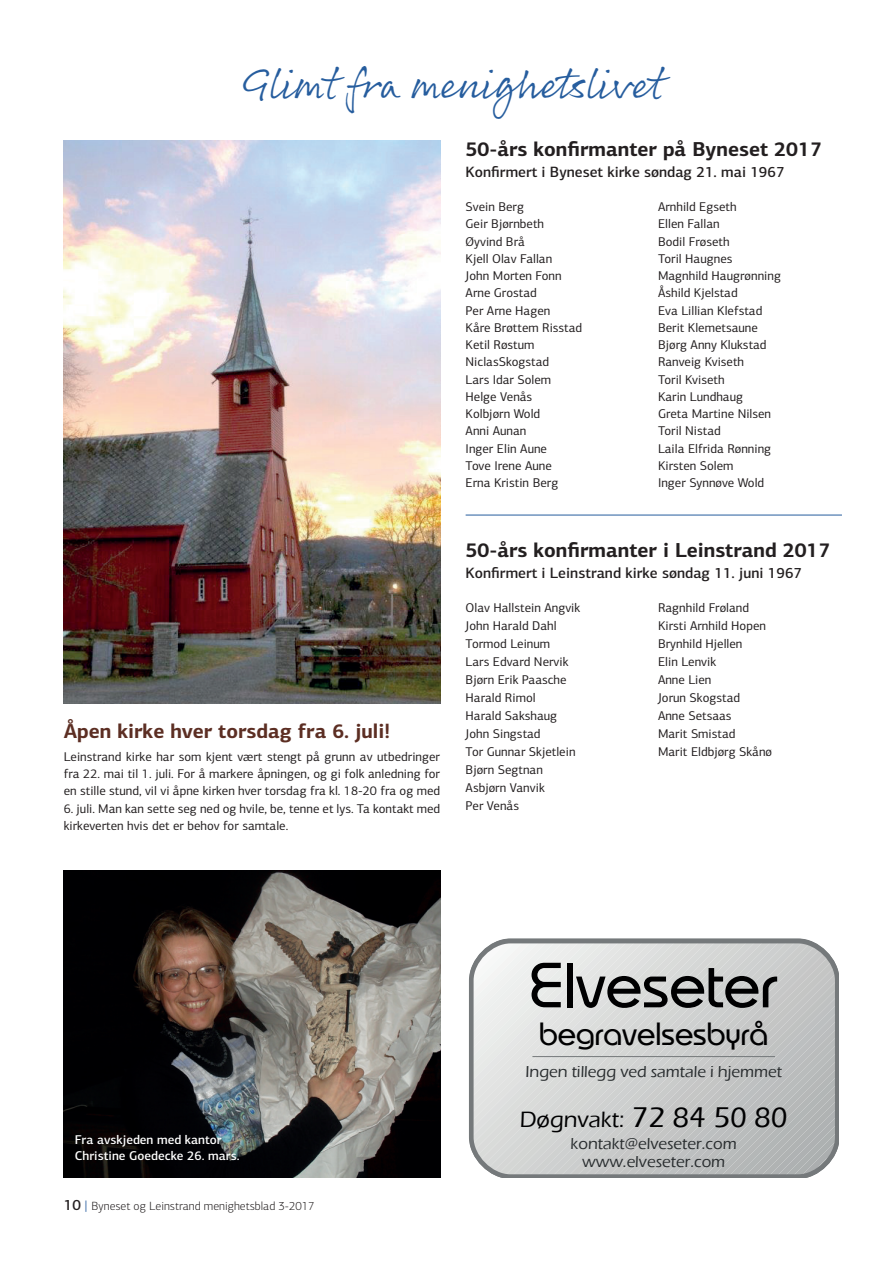
<style>
.page{position:relative;width:893px;height:1263px;background:#fff}
.page>*{position:absolute;margin:0;border:0;box-sizing:border-box;transform-origin:0 0}
.t1{font:58.65px "Belgium";color:#000001}
.t2{font:45px "Rollerscript Smooth";letter-spacing:-.01em;color:#265d9e}
.t3{font:29.4px "Belgium";color:#000001}
.t4{font:500 22.8px "Eras ITC";color:#000001}
.t5{font:700 20.25px "PF Centro Sans Pro";color:#231f20}
.t6{font:700 20.25px "PF Centro Sans Pro";color:#5c2e23}
.t7{font:500 16.35px/18.6px "Eras ITC";color:#292d2f;text-align:center}
.t8{font:500 15px "PF Centro Sans Pro";color:#231f20}
.t9{font:12.75px/17.2px "PF Centro Sans Pro";color:#231f20}
.t10{font:500 12.75px/16.5px "PF Centro Sans Pro";color:#fff}
.t11{font:300 12px "PF Centro Sans Pro";color:#231f20}
.s1{font-weight:500;font-size:15px}
.s2{font-weight:400;font-size:13.5px;color:#265d9e}
.s3{font-size:29.4px}
</style>
<div class="page">
<img style="left:64px;top:871px;width:376px;height:307px">
<img style="left:64px;top:140px;width:376px;height:564px">
<hr style="left:466px;top:515px;width:376px;height:1px;background:#265d9e">
<svg style="left:469px;top:939px;width:370px;height:239px;background:#cccecd"></svg>
<hr style="left:532px;top:1056px;width:243px;height:1px;background:#75797b">
<h2 class="t2" style="left:243px;top:55px;width:421px">Glimt fra menighetslivet</h2>
<h3 class="t6" style="left:64px;top:718px;width:328px">Åpen kirke hver torsdag fra 6. juli!</h3>
<p class="t9" style="left:64px;top:748px;width:378px;text-align:justify">Leinstrand kirke har som kjent vært stengt på grunn av utbedringer fra 22. mai til 1. juli. For å markere åpningen, og gi folk anledning for en stille stund, vil vi åpne kirken hver torsdag fra kl. 18-20 fra og med</p>
<p class="t9" style="left:64px;top:800px;width:378px">6. juli. Man kan sette seg ned og hvile, be, tenne et lys. Ta kontakt med kirkeverten hvis det er behov for samtale.</p>
<h3 class="t5" style="left:466px;top:136px;width:358px">50-års konfirmanter på Byneset 2017</h3>
<p class="t8" style="left:466px;top:162px;width:321px">Konfirmert i Byneset kirke søndag 21. mai 1967</p>
<p class="t9" style="left:466px;top:198px;width:118px">Svein Berg<br>Geir Bjørnbeth<br>Øyvind Brå<br>Kjell Olav Fallan<br>John Morten Fonn<br>Arne Grostad<br>Per Arne Hagen<br>Kåre Brøttem Risstad<br>Ketil Røstum<br>NiclasSkogstad<br>Lars Idar Solem<br>Helge Venås<br>Kolbjørn Wold<br>Anni Aunan<br>Inger Elin Aune<br>Tove Irene Aune<br>Erna Kristin Berg</p>
<p class="t9" style="left:658px;top:198px;width:124px">Arnhild Egseth<br>Ellen Fallan<br>Bodil Frøseth<br>Toril Haugnes<br>Magnhild Haugrønning<br>Åshild Kjelstad<br>Eva Lillian Klefstad<br>Berit Klemetsaune<br>Bjørg Anny Klukstad<br>Ranveig Kviseth<br>Toril Kviseth<br>Karin Lundhaug<br>Greta Martine Nilsen<br>Toril Nistad<br>Laila Elfrida Rønning<br>Kirsten Solem<br>Inger Synnøve Wold</p>
<h3 class="t5" style="left:466px;top:537px;width:366px">50-års konfirmanter i Leinstrand 2017</h3>
<p class="t8" style="left:466px;top:563px;width:338px">Konfirmert i Leinstrand kirke søndag 11. juni 1967</p>
<p class="t9" style="left:466px;top:599px;width:116px;line-height:18px">Olav Hallstein Angvik<br>John Harald Dahl<br>Tormod Leinum<br>Lars Edvard Nervik<br>Bjørn Erik Paasche<br>Harald Rimol<br>Harald Sakshaug<br>John Singstad<br>Tor Gunnar Skjetlein<br>Bjørn Segtnan<br>Asbjørn Vanvik<br>Per Venås</p>
<p class="t9" style="left:658px;top:599px;width:116px;line-height:18px">Ragnhild Frøland<br>Kirsti Arnhild Hopen<br>Brynhild Hjellen<br>Elin Lenvik<br>Anne Lien<br>Jorun Skogstad<br>Anne Setsaas<br>Marit Smistad<br>Marit Eldbjørg Skånø</p>
<p class="t10" style="left:75px;top:1131px;width:166px">Fra avskjeden med kantor<br>Christine Goedecke 26. mars.</p>
<p class="t11" style="left:64px;top:1199px;width:252px"><span class="s1">10</span> <span class="s2">|</span> Byneset og Leinstrand menighetsblad 3-2017</p>
<h1 class="t1" style="left:530px;top:959px;width:249px">Elveseter</h1>
<h3 class="t3" style="left:539px;top:1021px;width:231px">begravelsesbyrå</h3>
<p class="t7" style="left:525px;top:1063px;width:258px">Ingen tillegg ved samtale i hjemmet</p>
<h3 class="t4" style="left:520px;top:1110px;width:269px">Døgnvakt: <span class="s3">72 84 50 80</span></h3>
<p class="t7" style="left:571px;top:1135px;width:168px">kontakt@elveseter.com www.elveseter.com</p>
</div>
